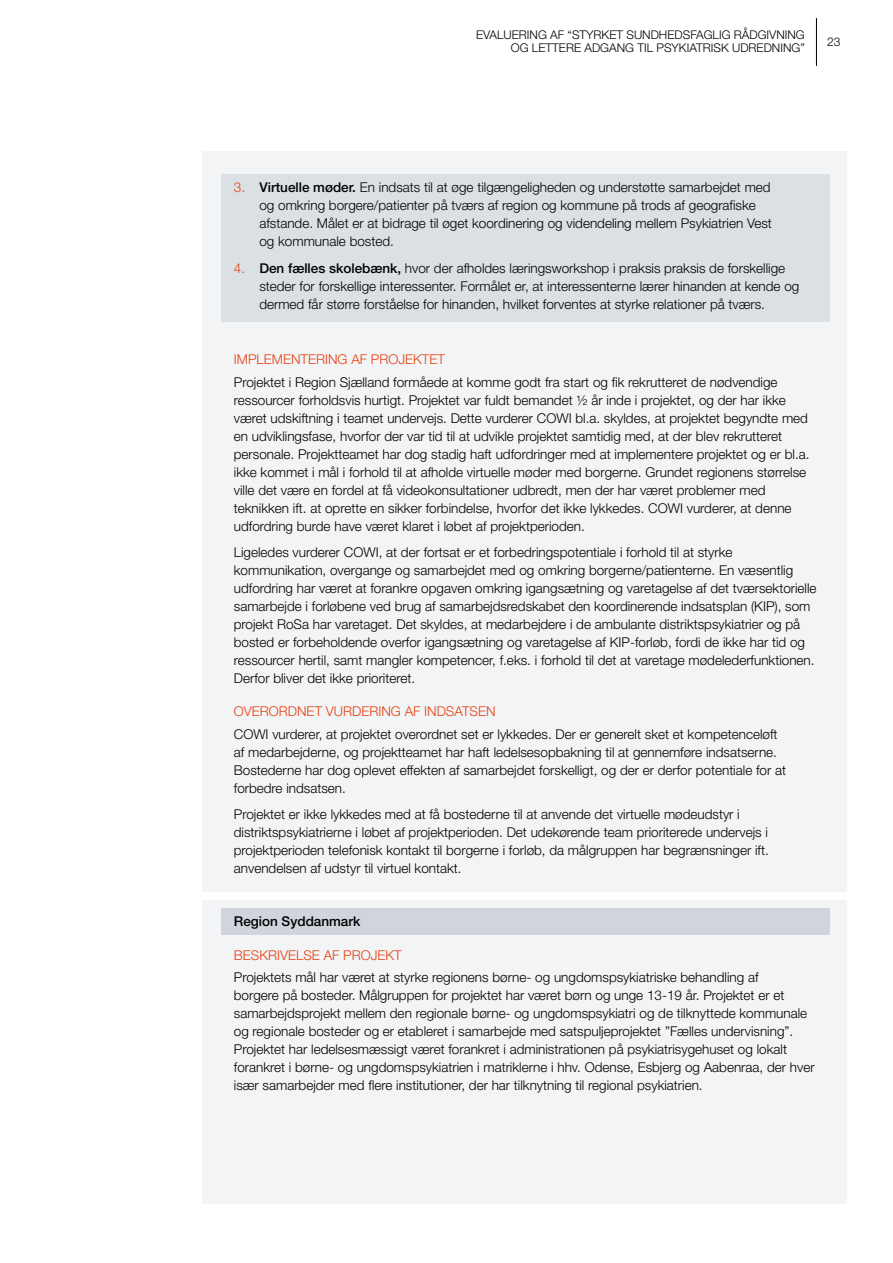
<style>
.page{position:relative;width:893px;height:1263px;background:#fff}
.page>*{position:absolute;margin:0;border:0;box-sizing:border-box;transform-origin:0 0}
.t1{font:300 13.5px/18px "Helvetica Neue LT Std";color:#000}
.t2{font:300 13.5px "Helvetica Neue LT Std";color:#e74011}
.t3{font:500 13.5px "Helvetica Neue LT Std";color:#000}
.t4{font:300 12px/13.5px "Helvetica Neue LT Std";color:#000;text-align:right}
.s1{color:#e74011}
.s2{font-weight:500}
</style>
<div class="page">
<hr style="left:816px;top:18px;width:1px;height:48px;background:#000">
<div style="left:202px;top:151px;width:644px;height:1052px;background:#f2f4f6"></div>
<div style="left:221px;top:174px;width:608px;height:85px;background:#dbe0e5"></div>
<div style="left:221px;top:255px;width:608px;height:66px;background:#dbe0e5"></div>
<div style="left:221px;top:908px;width:608px;height:26px;background:#d1d4dc"></div>
<div style="left:162px;top:892px;width:727px;height:8px;background:#fff"></div>
<p class="t4" style="left:476px;top:28px;width:330px">EVALUERING AF “STYRKET SUNDHEDSFAGLIG RÅDGIVNING<br>OG LETTERE ADGANG TIL PSYKIATRISK UDREDNING”</p>
<p class="t4" style="left:827px;top:35px;width:15px">23</p>
<p class="t1" style="left:259px;top:178px;width:514px;text-indent:-26px"><span class="s1">3.</span> <span class="s2">Virtuelle møder.</span> En indsats til at øge tilgængeligheden og understøtte samarbejdet med og omkring borgere/patienter på tværs af region og kommune på trods af geografiske afstande. Målet er at bidrage til øget koordinering og videndeling mellem Psykiatrien Vest og kommunale bosted.</p>
<p class="t1" style="left:259px;top:259px;width:541px;text-indent:-26px"><span class="s1">4.</span> <span class="s2">Den fælles skolebænk,</span> hvor der afholdes læringsworkshop i praksis praksis de forskellige steder for forskellige interessenter. Formålet er, at interessenterne lærer hinanden at kende og dermed får større forståelse for hinanden, hvilket forventes at styrke relationer på tværs.</p>
<p class="t2" style="left:234px;top:351px;width:213px">IMPLEMENTERING AF PROJEKTET</p>
<p class="t1" style="left:234px;top:373px;width:577px">Projektet i Region Sjælland formåede at komme godt fra start og fik rekrutteret de nødvendige ressourcer forholdsvis hurtigt. Projektet var fuldt bemandet ½ år inde i projektet, og der har ikke været udskiftning i teamet undervejs. Dette vurderer COWI bl.a. skyldes, at projektet begyndte med en udviklingsfase, hvorfor der var tid til at udvikle projektet samtidig med, at der blev rekrutteret personale. Projektteamet har dog stadig haft udfordringer med at implementere projektet og er bl.a. ikke kommet i mål i forhold til at afholde virtuelle møder med borgerne. Grundet regionens størrelse ville det være en fordel at få videokonsultationer udbredt, men der har været problemer med teknikken ift. at oprette en sikker forbindelse, hvorfor det ikke lykkedes. COWI vurderer, at denne udfordring burde have været klaret i løbet af projektperioden.</p>
<p class="t1" style="left:234px;top:543px;width:584px">Ligeledes vurderer COWI, at der fortsat er et forbedringspotentiale i forhold til at styrke kommunikation, overgange og samarbejdet med og omkring borgerne/patienterne. En væsentlig udfordring har været at forankre opgaven omkring igangsætning og varetagelse af det tværsektorielle samarbejde i forløbene ved brug af samarbejdsredskabet den koordinerende indsatsplan (KIP), som projekt RoSa har varetaget. Det skyldes, at medarbejdere i de ambulante distriktspsykiatrier og på bosted er forbeholdende overfor igangsætning og varetagelse af KIP-forløb, fordi de ikke har tid og ressourcer hertil, samt mangler kompetencer, f.eks. i forhold til det at varetage mødelederfunktionen.<br>Derfor bliver det ikke prioriteret.</p>
<p class="t2" style="left:234px;top:703px;width:263px">OVERORDNET VURDERING AF INDSATSEN</p>
<p class="t1" style="left:234px;top:724px;width:554px">COWI vurderer, at projektet overordnet set er lykkedes. Der er generelt sket et kompetenceløft af medarbejderne, og projektteamet har haft ledelsesopbakning til at gennemføre indsatserne.<br>Bostederne har dog oplevet effekten af samarbejdet forskelligt, og der er derfor potentiale for at forbedre indsatsen.</p>
<p class="t1" style="left:234px;top:805px;width:536px">Projektet er ikke lykkedes med at få bostederne til at anvende det virtuelle mødeudstyr i distriktspsykiatrierne i løbet af projektperioden. Det udekørende team prioriterede undervejs i projektperioden telefonisk kontakt til borgerne i forløb, da målgruppen har begrænsninger ift. anvendelsen af udstyr til virtuel kontakt.</p>
<p class="t3" style="left:234px;top:913px;width:128px">Region Syddanmark</p>
<p class="t2" style="left:234px;top:946px;width:169px">BESKRIVELSE AF PROJEKT</p>
<p class="t1" style="left:234px;top:968px;width:582px">Projektets mål har været at styrke regionens børne- og ungdomspsykiatriske behandling af<br>borgere på bosteder. Målgruppen for projektet har været børn og unge 13-19 år. Projektet er et samarbejdsprojekt mellem den regionale børne- og ungdomspsykiatri og de tilknyttede kommunale og regionale bosteder og er etableret i samarbejde med satspuljeprojektet ”Fælles undervisning”.<br>Projektet har ledelsesmæssigt været forankret i administrationen på psykiatrisygehuset og lokalt forankret i børne- og ungdomspsykiatrien i matriklerne i hhv. Odense, Esbjerg og Aabenraa, der hver især samarbejder med flere institutioner, der har tilknytning til regional psykiatrien.</p>
</div>
